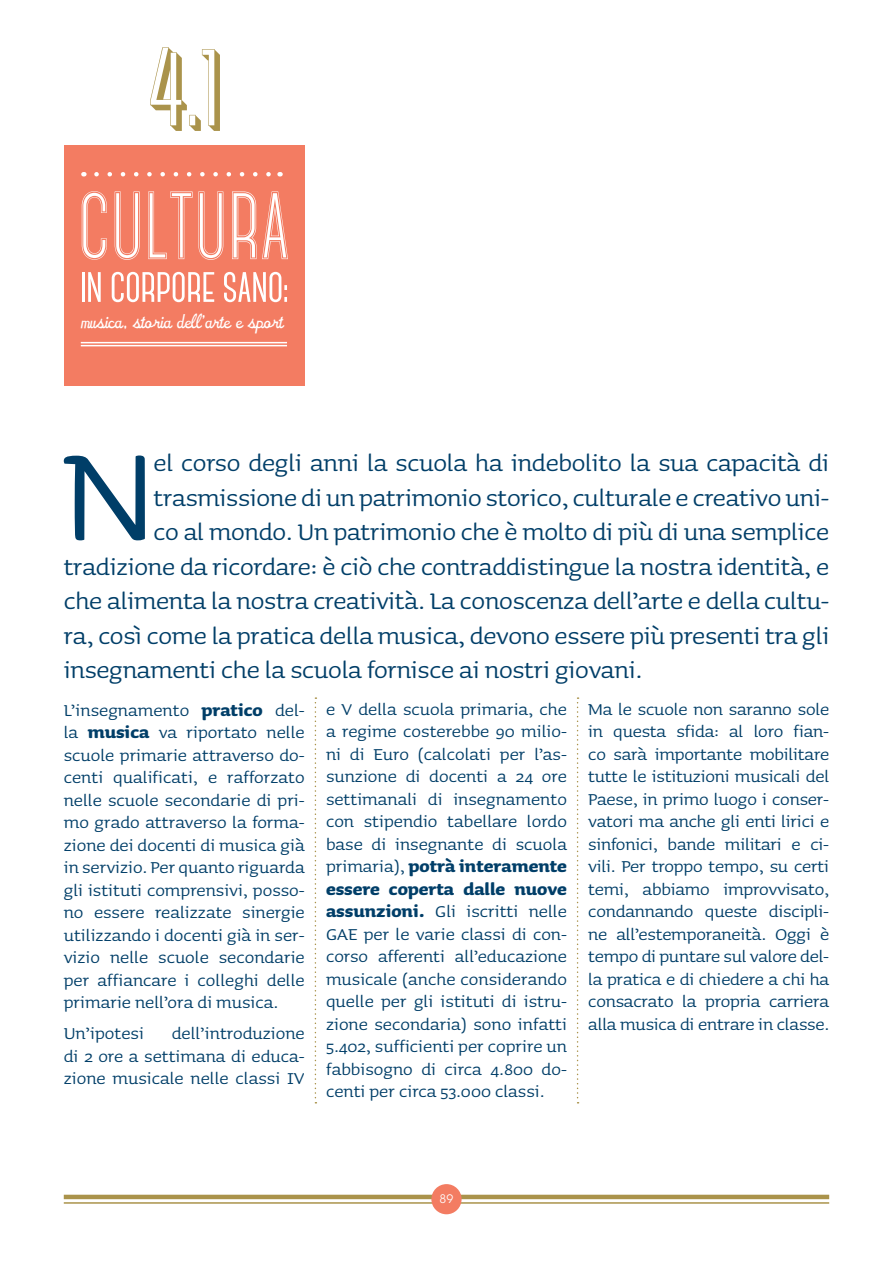
<style>
.page{position:relative;width:893px;height:1263px;background:#fff}
.page>*{position:absolute;margin:0;border:0;box-sizing:border-box;transform-origin:0 0}
.inizio_capitolo{font:163.2px "Sauna";color:#003e68}
.paragrafo_titolo1{font:120.9px "Canter Outline";color:#fff}
.numero_paragrafo{font:108px "Canter Bold 3 D";color:#aa934b}
.paragrafo_titolo_2{font:700 53.25px "Canter";letter-spacing:-.02em;color:#fff}
.inizio_capitolo-2{font:30px "Sauna";letter-spacing:-.01em;color:#003e68}
.testo_scorrevole{font:21px/22.5px "Sauna";color:#003e68;text-align:justify}
.paragrafo_titolo_3{font:19.35px "Varsity Script JF";color:#fff}
.t1{font:12px "Lubalin Graph";color:#fff}
.s1{font-weight:700}
</style>
<div class="page">
<svg style="left:577px;top:697px;width:2px;height:406px"></svg>
<svg style="left:315px;top:697px;width:1px;height:406px"></svg>
<div style="left:64px;top:145px;width:241px;height:241px;background:#f37c62"></div>
<hr style="left:81px;top:342px;width:206px;height:1px;background:#fff">
<hr style="left:81px;top:345px;width:206px;height:1px;background:#fff">
<svg style="left:96px;top:172px;width:175px;height:4px"></svg>
<hr style="left:64px;top:1195px;width:765px;height:4px;background:#aa934b">
<hr style="left:64px;top:1202px;width:765px;height:2px;background:#aa934b">
<div style="left:431px;top:1184px;width:31px;height:30px;background:#f37c62;border-radius:50%"></div>
<p class="numero_paragrafo" style="left:147px;top:34px;width:75px">4.1</p>
<p class="paragrafo_titolo1" style="left:77px;top:161px;width:213px">cultura</p>
<p class="paragrafo_titolo_2" style="left:79px;top:257px;width:211px">in corpore sano:</p>
<p class="paragrafo_titolo_3" style="left:81px;top:310px;width:204px">musica, storia dell’arte e sport</p>
<p class="inizio_capitolo" style="left:62px;top:408px;width:95px">N</p>
<p class="inizio_capitolo-2" style="left:154px;top:447px;width:677px">el corso degli anni la scuola ha indebolito la sua capacità di</p>
<p class="inizio_capitolo-2" style="left:154px;top:481px;width:677px">trasmissione di un patrimonio storico, culturale e creativo uni-</p>
<p class="inizio_capitolo-2" style="left:154px;top:516px;width:677px">co al mondo. Un patrimonio che è molto di più di una semplice</p>
<p class="inizio_capitolo-2" style="left:64px;top:550px;width:767px">tradizione da ricordare: è ciò che contraddistingue la nostra identità, e</p>
<p class="inizio_capitolo-2" style="left:64px;top:585px;width:767px">che alimenta la nostra creatività. La conoscenza dell’arte e della cultu-</p>
<p class="inizio_capitolo-2" style="left:64px;top:619px;width:767px">ra, così come la pratica della musica, devono essere più presenti tra gli</p>
<p class="inizio_capitolo-2" style="left:64px;top:654px;width:580px">insegnamenti che la scuola fornisce ai nostri giovani.</p>
<p class="testo_scorrevole" style="left:64px;top:699px;width:242px">L’insegnamento <span class="s1">pratico</span> del&shy;la <span class="s1">musica</span> va riportato nelle scuole primarie attraverso do&shy;centi qualificati, e rafforzato nelle scuole secondarie di pri&shy;mo grado attraverso la forma&shy;zione dei docenti di musica già in servizio. Per quanto riguarda gli istituti comprensivi, posso&shy;no essere realizzate sinergie utilizzando i docenti già in ser&shy;vizio nelle scuole secondarie per affiancare i colleghi delle primarie nell’ora di musica.</p>
<p class="testo_scorrevole" style="left:64px;top:1022px;width:82px">Un’ipotesi</p>
<p class="testo_scorrevole" style="left:326px;top:698px;width:242px">e V della scuola primaria, che a regime costerebbe 90 milio&shy;ni di Euro (calcolati per l’as&shy;sunzione di docenti a 24 ore settimanali di insegnamento con stipendio tabellare lordo base di insegnante di scuola primaria), <span class="s1">potrà interamente essere coperta dalle nuove assunzioni.</span> Gli iscritti nelle GAE per le varie classi di con&shy;corso afferenti all’educazione musicale (anche considerando quelle per gli istituti di istru&shy;zione secondaria) sono infatti 5.402, sufficienti per coprire un fabbisogno di circa 4.800 do&shy;centi per circa 53.000 classi.</p>
<p class="testo_scorrevole" style="left:588px;top:698px;width:242px">Ma le scuole non saranno sole in questa sfida: al loro fian&shy;co sarà importante mobilitare tutte le istituzioni musicali del Paese, in primo luogo i conser&shy;vatori ma anche gli enti lirici e sinfonici, bande militari e ci&shy;vili. Per troppo tempo, su certi temi, abbiamo improvvisato, condannando queste discipli&shy;ne all’estemporaneità. Oggi è tempo di puntare sul valore del&shy;la pratica e di chiedere a chi ha consacrato la propria carriera alla musica di entrare in classe.</p>
<p class="testo_scorrevole" style="left:64px;top:1022px;width:242px;text-indent:108px">dell’introduzione di 2 ore a settimana di educa&shy;zione musicale nelle classi IV</p>
<p class="t1" style="left:439px;top:1192px;width:15px">89</p>
</div>
